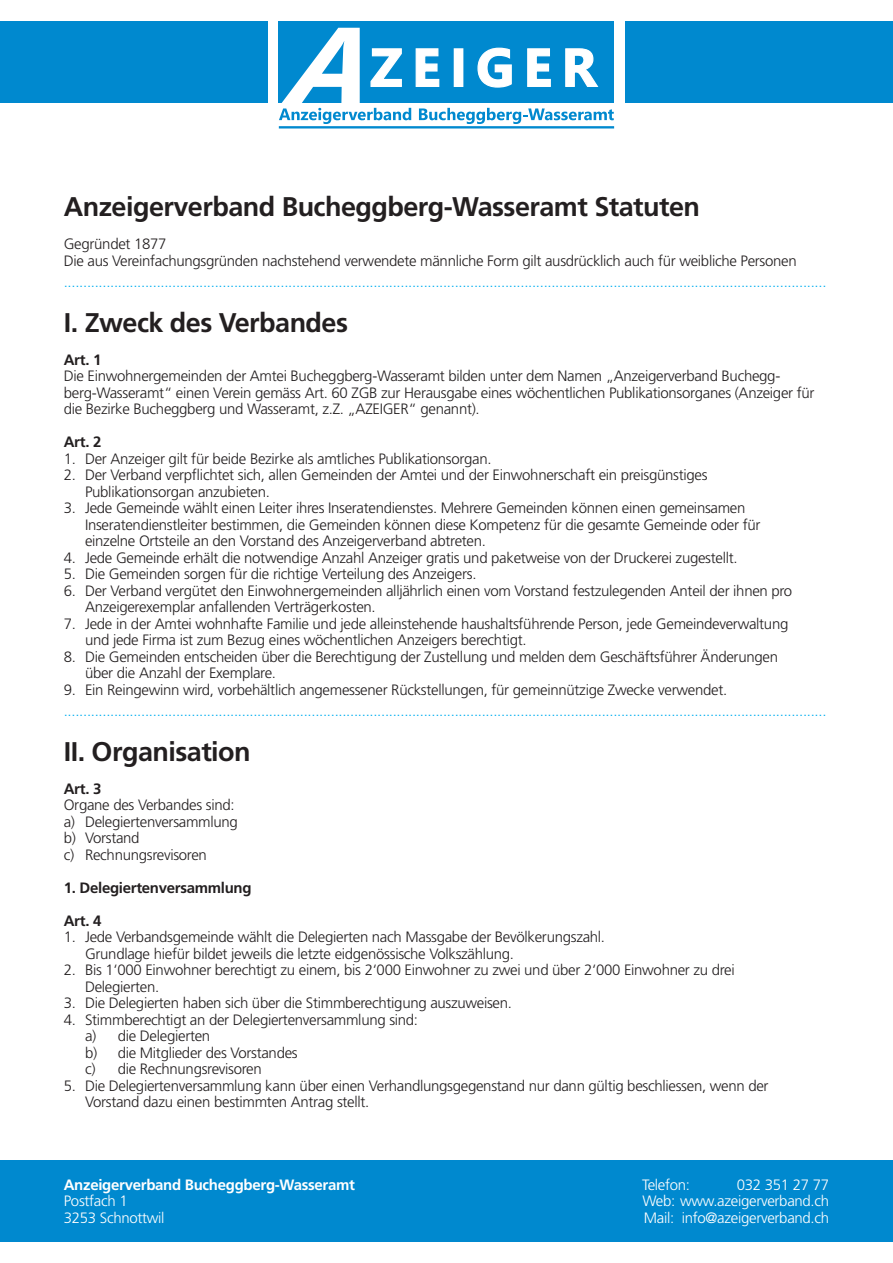
<style>
.page{position:relative;width:893px;height:1263px;background:#fff}
.page>*{position:absolute;margin:0;border:0;box-sizing:border-box;transform-origin:0 0}
.t1{font:700 27px "Frutiger";letter-spacing:-.02em;color:#231f20}
.t2{font:300 15px/16.5px "Frutiger";letter-spacing:-.02em;color:#231f20}
.t3{font:300 15px "Frutiger";color:#00aeef}
.t4{font:300 15px/16.5px "Frutiger";letter-spacing:-.02em;color:#fff}
.t5{font:700 15px "Frutiger";letter-spacing:-.02em;color:#231f20}
.t6{font:700 15px "Frutiger";letter-spacing:-.02em;color:#fff}
</style>
<div class="page">
<div style="left:0;top:1160px;width:893px;height:82px;background:#0089cf"></div>
<div style="left:0;top:21px;width:268px;height:82px;background:#0089cf"></div>
<div style="left:625px;top:21px;width:268px;height:82px;background:#0089cf"></div>
<div style="left:279px;top:21px;width:335px;height:82px;background:#0089cf"></div>
<svg style="left:279px;top:28px;width:335px;height:96px"></svg>
<hr style="left:279px;top:126px;width:335px;height:2px;background:#0089cf">
<h1 class="t1" style="left:64px;top:191px;width:638px">Anzeigerverband Bucheggberg-Wasseramt Statuten</h1>
<p class="t2" style="left:64px;top:236px;width:734px">Gegründet 1877<br>Die aus Vereinfachungsgründen nachstehend verwendete männliche Form gilt ausdrücklich auch für weibliche Personen</p>
<p class="t3" style="left:64px;top:273px;width:764px">.....................................................................................................................................................................................................</p>
<h1 class="t1" style="left:64px;top:306px;width:286px">I. Zweck des Verbandes</h1>
<p class="t5" style="left:64px;top:350px;width:39px">Art. 1</p>
<p class="t2" style="left:64px;top:368px;width:752px">Die Einwohnergemeinden der Amtei Bucheggberg-Wasseramt bilden unter dem Namen „Anzeigerverband Buchegg&shy;berg-Wasseramt“ einen Verein gemäss Art. 60 ZGB zur Herausgabe eines wöchentlichen Publikationsorganes (Anzeiger für die Bezirke Bucheggberg und Wasseramt, z.Z. „AZEIGER“ genannt).</p>
<p class="t5" style="left:64px;top:433px;width:39px">Art. 2</p>
<p class="t2" style="left:64px;top:450px;width:429px">1. Der Anzeiger gilt für beide Bezirke als amtliches Publikationsorgan.</p>
<p class="t2" style="left:85px;top:467px;width:624px;text-indent:-21px">2. Der Verband verpflichtet sich, allen Gemeinden der Amtei und der Einwohnerschaft ein preisgünstiges<br>Publikationsorgan anzubieten.</p>
<p class="t2" style="left:85px;top:500px;width:677px;text-indent:-21px">3. Jede Gemeinde wählt einen Leiter ihres Inseratendienstes. Mehrere Gemeinden können einen gemeinsamen<br>Inseratendienstleiter bestimmen, die Gemeinden können diese Kompetenz für die gesamte Gemeinde oder für einzelne Ortsteile an den Vorstand des Anzeigerverband abtreten.</p>
<p class="t2" style="left:64px;top:549px;width:675px">4. Jede Gemeinde erhält die notwendige Anzahl Anzeiger gratis und paketweise von der Druckerei zugestellt.</p>
<p class="t2" style="left:64px;top:566px;width:414px">5. Die Gemeinden sorgen für die richtige Verteilung des Anzeigers.</p>
<p class="t2" style="left:85px;top:582px;width:709px;text-indent:-21px">6. Der Verband vergütet den Einwohnergemeinden alljährlich einen vom Vorstand festzulegenden Anteil der ihnen pro<br>Anzeigerexemplar anfallenden Verträgerkosten.</p>
<p class="t2" style="left:85px;top:615px;width:705px;text-indent:-21px">7. Jede in der Amtei wohnhafte Familie und jede alleinstehende haushaltsführende Person, jede Gemeindeverwaltung und jede Firma ist zum Bezug eines wöchentlichen Anzeigers berechtigt.</p>
<p class="t2" style="left:85px;top:648px;width:694px;text-indent:-21px">8. Die Gemeinden entscheiden über die Berechtigung der Zustellung und melden dem Geschäftsführer Änderungen über die Anzahl der Exemplare.</p>
<p class="t2" style="left:64px;top:681px;width:665px">9. Ein Reingewinn wird, vorbehältlich angemessener Rückstellungen, für gemeinnützige Zwecke verwendet.</p>
<p class="t3" style="left:64px;top:702px;width:764px">.....................................................................................................................................................................................................</p>
<h1 class="t1" style="left:64px;top:735px;width:188px">II. Organisation</h1>
<p class="t5" style="left:64px;top:779px;width:39px">Art. 3</p>
<p class="t2" style="left:64px;top:797px;width:176px">Organe des Verbandes sind: a) Delegiertenversammlung b) Vorstand<br>c) Rechnungsrevisoren</p>
<p class="t5" style="left:64px;top:878px;width:189px">1. Delegiertenversammlung</p>
<p class="t5" style="left:64px;top:911px;width:39px">Art. 4</p>
<p class="t2" style="left:85px;top:929px;width:522px;text-indent:-21px">1. Jede Verbandsgemeinde wählt die Delegierten nach Massgabe der Bevölkerungszahl.<br>Grundlage hiefür bildet jeweils die letzte eidgenössische Volkszählung.</p>
<p class="t2" style="left:85px;top:962px;width:651px;text-indent:-21px">2. Bis 1‘000 Einwohner berechtigt zu einem, bis 2‘000 Einwohner zu zwei und über 2‘000 Einwohner zu drei<br>Delegierten.</p>
<p class="t2" style="left:64px;top:995px;width:450px">3. Die Delegierten haben sich über die Stimmberechtigung auszuweisen.</p>
<p class="t2" style="left:85px;top:1011px;width:335px;text-indent:-21px">4. Stimmberechtigt an der Delegiertenversammlung sind: a) die Delegierten<br>b) die Mitglieder des Vorstandes<br>c) die Rechnungsrevisoren</p>
<p class="t2" style="left:85px;top:1077px;width:685px;text-indent:-21px">5. Die Delegiertenversammlung kann über einen Verhandlungsgegenstand nur dann gültig beschliessen, wenn der<br>Vorstand dazu einen bestimmten Antrag stellt.</p>
<p class="t6" style="left:64px;top:1175px;width:293px">Anzeigerverband Bucheggberg-Wasseramt</p>
<p class="t4" style="left:64px;top:1193px;width:102px">Postfach 1<br>3253 Schnottwil</p>
<p class="t4" style="left:642px;top:1176px;width:49px">Telefon:</p>
<p class="t4" style="left:642px;top:1176px;width:188px;text-align:justify;text-indent:94px">032 351 27 77<br>Web: www.azeigerverband.ch Mail: info@azeigerverband.ch</p>
</div>
